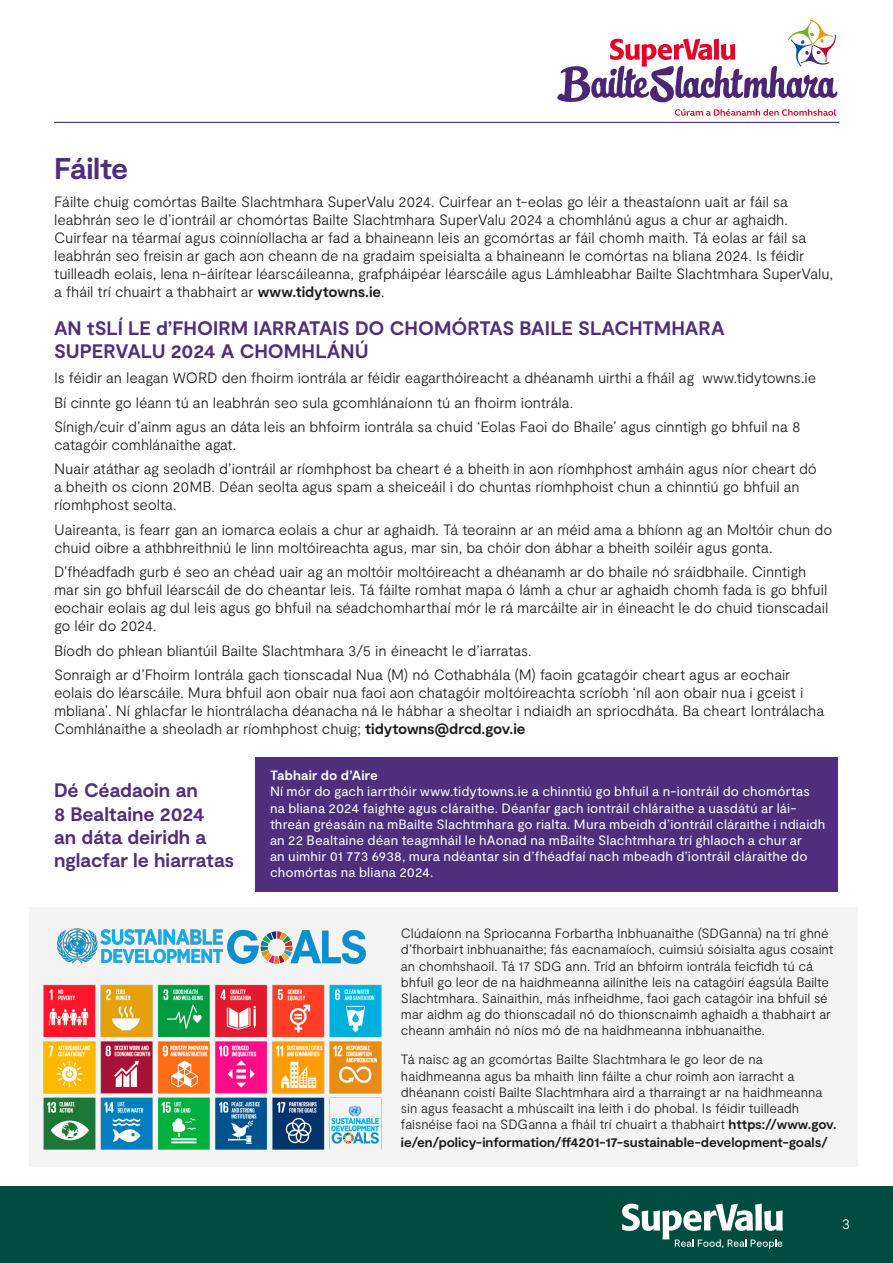
<style>
.page{position:relative;width:893px;height:1263px;background:#fff}
.page>*{position:absolute;margin:0;border:0;box-sizing:border-box;transform-origin:0 0}
.t1{font:700 30px "Moderat";letter-spacing:-.015em;color:#4e2e7d}
.t2{font:700 19.5px/23.4px "Moderat";letter-spacing:-.005em;color:#4e2e7d}
.t3{font:300 15px/18px "Moderat";letter-spacing:-.005em;color:#1d1d1b}
.t4{font:300 15px "Moderat";color:#fff}
.t5{font:300 13.5px/16.2px "Moderat";letter-spacing:-.005em;color:#1d1d1b}
.t6{font:13.5px/16.2px "Moderat";letter-spacing:.01em;color:#fff}
.t7{font:700 13.5px "Moderat";letter-spacing:-.005em;color:#1d1d1b}
.t8{font:700 13.5px "Moderat";letter-spacing:.015em;color:#fff}
.s1{font-weight:700}
</style>
<div class="page">
<div style="left:0;top:1186px;width:893px;height:77px;background:#004c40"></div>
<hr style="left:54px;top:122px;width:785px;height:1px;background:#4e2e7d">
<svg style="left:557px;top:20px;width:280px;height:82px"></svg>
<svg style="left:675px;top:109px;width:161px;height:7px"></svg>
<svg style="left:622px;top:1203px;width:161px;height:46px"></svg>
<div style="left:256px;top:757px;width:582px;height:135px;background:#4e2e7d"></div>
<div style="left:29px;top:908px;width:829px;height:259px;background:#f4f4f4"></div>
<img style="left:43px;top:984px;width:339px;height:166px">
<img style="left:57px;top:928px;width:309px;height:36px">
<h1 class="t1" style="left:54px;top:151px;width:76px">Fáilte</h1>
<p class="t3" style="left:54px;top:193px;width:780px">Fáilte chuig comórtas Bailte Slachtmhara SuperValu 2024. Cuirfear an t-eolas go léir a theastaíonn uait ar fáil sa leabhrán seo le d’iontráil ar chomórtas Bailte Slachtmhara SuperValu 2024 a chomhlánú agus a chur ar aghaidh.<br>Cuirfear na téarmaí agus coinníollacha ar fad a bhaineann leis an gcomórtas ar fáil chomh maith. Tá eolas ar fáil sa leabhrán seo freisin ar gach aon cheann de na gradaim speisialta a bhaineann le comórtas na bliana 2024. Is féidir tuilleadh eolais, lena n-áirítear léarscáileanna, grafpháipéar léarscáile agus Lámhleabhar Bailte Slachtmhara SuperValu, a fháil trí chuairt a thabhairt ar <span class="s1">www.tidytowns.ie</span>.</p>
<h2 class="t2" style="left:54px;top:317px;width:672px">AN tSLÍ LE d’FHOIRM IARRATAIS DO CHOMÓRTAS BAILE SLACHTMHARA<br>SUPERVALU 2024 A CHOMHLÁNÚ</h2>
<p class="t3" style="left:54px;top:366px;width:764px;line-height:24.3px">Is féidir an leagan WORD den fhoirm iontrála ar féidir eagarthóireacht a dhéanamh uirthi a fháil ag www.tidytowns.ie<br>Bí cinnte go léann tú an leabhrán seo sula gcomhlánaíonn tú an fhoirm iontrála.<br>Sínigh/cuir d’ainm agus an dáta leis an bhfoirm iontrála sa chuid ‘Eolas Faoi do Bhaile’ agus cinntigh go bhfuil na 8</p>
<p class="t3" style="left:54px;top:433px;width:764px;line-height:24.3px">catagóir comhlánaithe agat.<br>Nuair atáthar ag seoladh d’iontráil ar ríomhphost ba cheart é a bheith in aon ríomhphost amháin agus níor cheart dó</p>
<p class="t3" style="left:54px;top:478px;width:747px">a bheith os cionn 20MB. Déan seolta agus spam a sheiceáil i do chuntas ríomhphoist chun a chinntiú go bhfuil an ríomhphost seolta.</p>
<p class="t3" style="left:54px;top:521px;width:780px">Uaireanta, is fearr gan an iomarca eolais a chur ar aghaidh. Tá teorainn ar an méid ama a bhíonn ag an Moltóir chun do chuid oibre a athbhreithniú le linn moltóireachta agus, mar sin, ba chóir don ábhar a bheith soiléir agus gonta.</p>
<p class="t3" style="left:54px;top:563px;width:776px">D’fhéadfadh gurb é seo an chéad uair ag an moltóir moltóireacht a dhéanamh ar do bhaile nó sráidbhaile. Cinntigh mar sin go bhfuil léarscáil de do cheantar leis. Tá fáilte romhat mapa ó lámh a chur ar aghaidh chomh fada is go bhfuil eochair eolais ag dul leis agus go bhfuil na séadchomharthaí mór le rá marcáilte air in éineacht le do chuid tionscadail go léir do 2024.</p>
<p class="t3" style="left:54px;top:638px;width:738px;line-height:24.3px">Bíodh do phlean bliantúil Bailte Slachtmhara 3/5 in éineacht le d’iarratas.<br>Sonraigh ar d’Fhoirm Iontrála gach tionscadal Nua (M) nó Cothabhála (M) faoin gcatagóir cheart agus ar eochair</p>
<p class="t3" style="left:54px;top:684px;width:772px">eolais do léarscáile. Mura bhfuil aon obair nua faoi aon chatagóir moltóireachta scríobh ‘níl aon obair nua i gceist i mbliana’. Ní ghlacfar le hiontrálacha déanacha ná le hábhar a sheoltar i ndiaidh an spriocdháta. Ba cheart Iontrálacha<br>Comhlánaithe a sheoladh ar ríomhphost chuig; <span class="s1">tidytowns@drcd.gov.ie</span></p>
<p class="t8" style="left:270px;top:768px;width:109px">Tabhair do d’Aire</p>
<p class="t6" style="left:270px;top:784px;width:557px">Ní mór do gach iarrthóir www.tidytowns.ie a chinntiú go bhfuil a n-iontráil do chomórtas na bliana 2024 faighte agus cláraithe. Déanfar gach iontráil chláraithe a uasdátú ar lái&shy;threán gréasáin na mBailte Slachtmhara go rialta. Mura mbeidh d’iontráil cláraithe i ndiaidh an 22 Bealtaine déan teagmháil le hAonad na mBailte Slachtmhara trí ghlaoch a chur ar<br>an uimhir 01 773 6938, mura ndéantar sin d’fhéadfaí nach mbeadh d’iontráil cláraithe do chomórtas na bliana 2024.</p>
<h2 class="t2" style="left:54px;top:779px;width:182px">Dé Céadaoin an<br>8 Bealtaine 2024<br>an dáta deiridh a nglacfar le hiarratas</h2>
<p class="t5" style="left:401px;top:926px;width:434px">Clúdaíonn na Spriocanna Forbartha Inbhuanaithe (SDGanna) na trí ghné d’fhorbairt inbhuanaithe; fás eacnamaíoch, cuimsiú sóisialta agus cosaint an chomhshaoil. Tá 17 SDG ann. Tríd an bhfoirm iontrála feicfidh tú cá bhfuil go leor de na haidhmeanna ailínithe leis na catagóirí éagsúla Bailte Slachtmhara. Sainaithin, más infheidhme, faoi gach catagóir ina bhfuil sé mar aidhm ag do thionscadail nó do thionscnaimh aghaidh a thabhairt ar cheann amháin nó níos mó de na haidhmeanna inbhuanaithe.</p>
<p class="t5" style="left:401px;top:1052px;width:437px">Tá naisc ag an gcomórtas Bailte Slachtmhara le go leor de na haidhmeanna agus ba mhaith linn fáilte a chur roimh aon iarracht a dhéanann coistí Bailte Slachtmhara aird a tharraingt ar na haidhmeanna sin agus feasacht a mhúscailt ina leith i do phobal. Is féidir tuilleadh faisnéise faoi na SDGanna a fháil trí chuairt a thabhairt <span class="s1">https://www.gov.</span></p>
<p class="t7" style="left:401px;top:1135px;width:428px">ie/en/policy-information/ff4201-17-sustainable-development-goals/</p>
<p class="t4" style="left:842px;top:1215px;width:10px">3</p>
</div>
